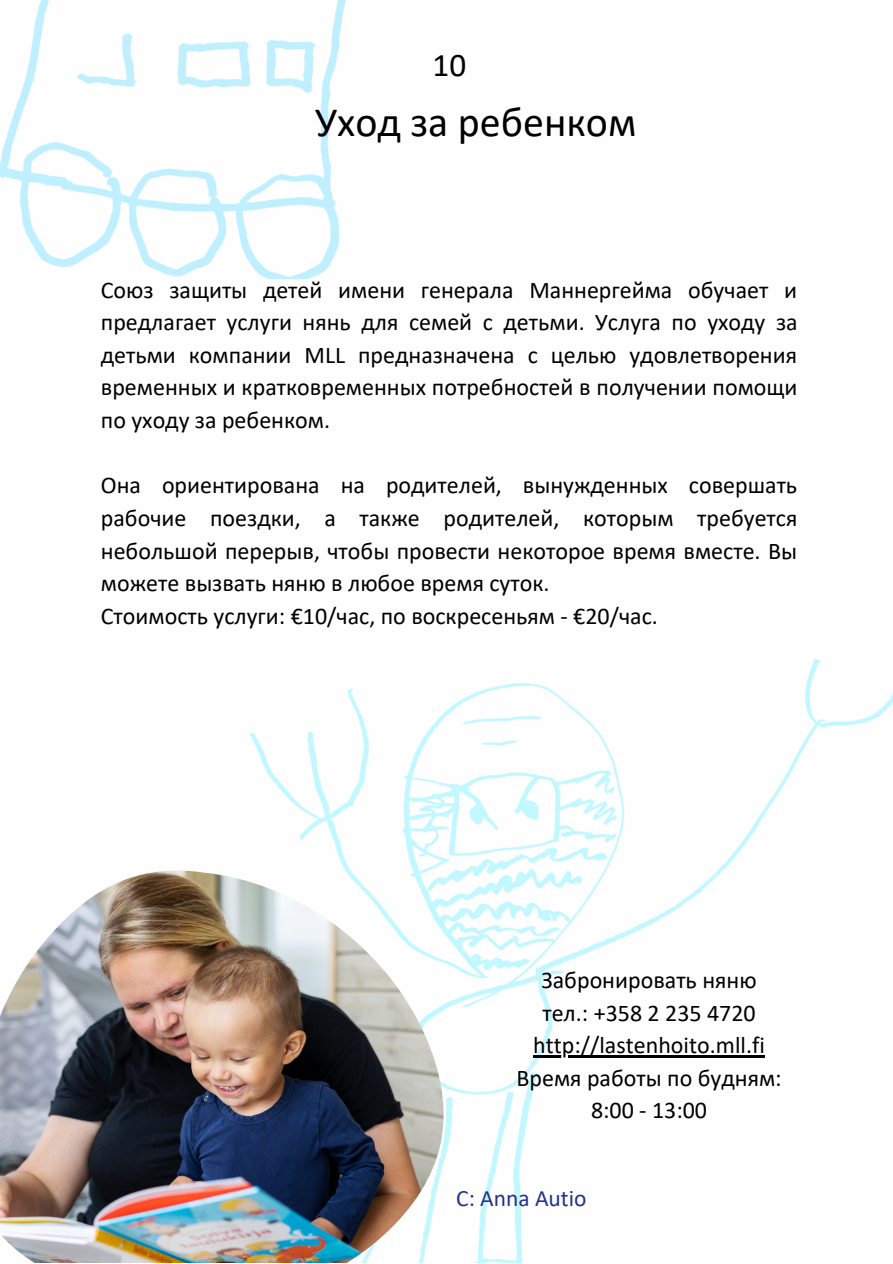
<style>
.page{position:relative;width:893px;height:1264px;background:#fff}
.page>*{position:absolute;margin:0;border:0;box-sizing:border-box;transform-origin:0 0}
.t1{font:42px "Calibri";color:#000}
.t2{font:33.15px "Calibri";color:#000}
.t3{font:24px/32.5px "Calibri";color:#000;text-align:justify}
.t4{font:23.4px "Calibri";color:#23318e}
</style>
<div class="page">
<img style="left:250px;top:659px;width:642px;height:603px">
<img style="left:0;top:0;width:346px;height:278px">
<img style="left:0;top:870px;width:449px;height:392px">
<hr style="left:533px;top:1055px;width:231px;height:2px;background:#000">
<p class="t2" style="left:432px;top:51px;width:35px">10</p>
<p class="t1" style="left:315px;top:104px;width:323px">Уход за ребенком</p>
<p class="t3" style="left:101px;top:275px;width:698px">Союз защиты детей имени генерала Маннергейма обучает и предлагает услуги нянь для семей с детьми. Услуга по уходу за детьми компании MLL предназначена с целью удовлетворения временных и кратковременных потребностей в получении помощи по уходу за ребенком.</p>
<p class="t3" style="left:101px;top:471px;width:698px">Она ориентирована на родителей, вынужденных совершать рабочие поездки, а также родителей, которым требуется небольшой перерыв, чтобы провести некоторое время вместе. Вы можете вызвать няню в любое время суток.</p>
<p class="t3" style="left:101px;top:601px;width:558px">Стоимость услуги: €10/час, по воскресеньям - €20/час.</p>
<p class="t3" style="left:541px;top:965px;width:217px">Забронировать няню</p>
<p class="t3" style="left:542px;top:998px;width:215px">тел.: +358 2 235 4720</p>
<p class="t3" style="left:533px;top:1030px;width:233px">http://lastenhoito.mll.fi</p>
<p class="t3" style="left:516px;top:1063px;width:267px;text-align:center">Время работы по будням:<br>8:00 - 13:00</p>
<p class="t4" style="left:456px;top:1188px;width:132px">C: Anna Autio</p>
</div>
